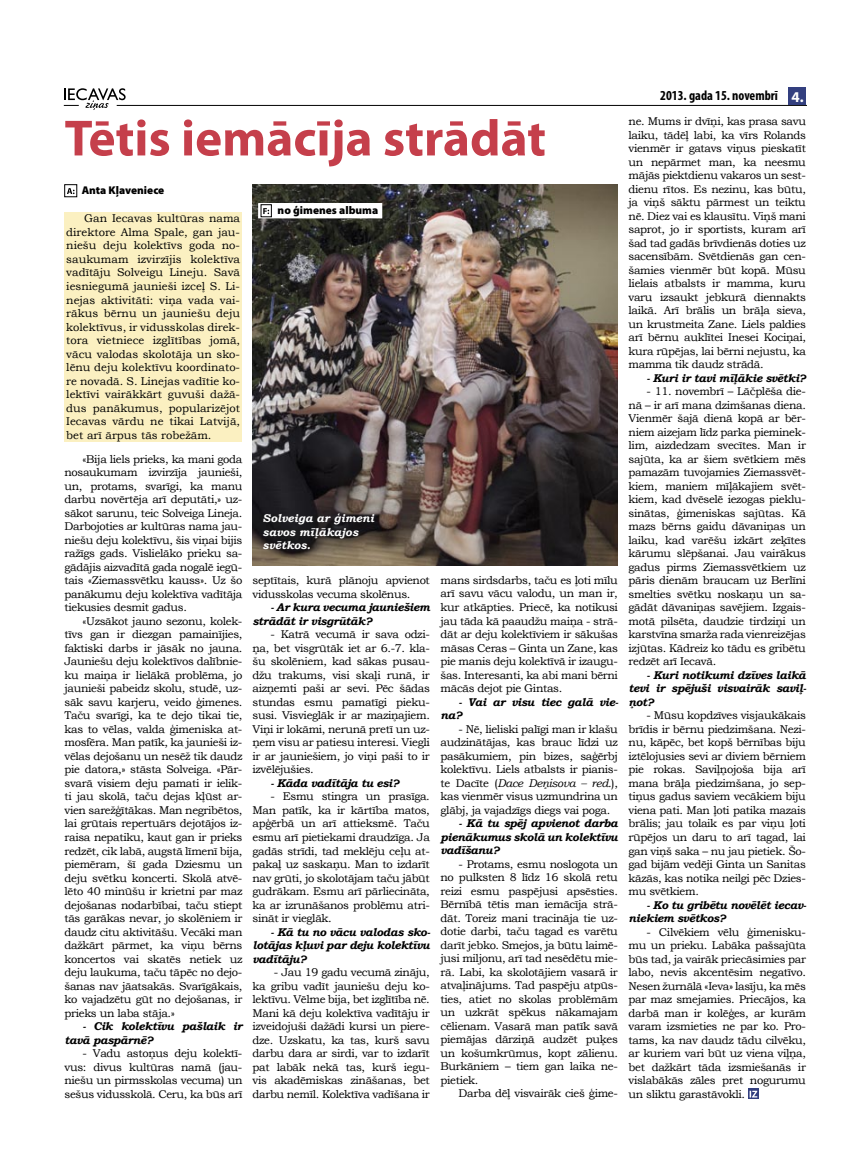
<style>
.page{position:relative;width:851px;height:1170px;background:#fff}
.page>*{position:absolute;margin:0;border:0;box-sizing:border-box;transform-origin:0 0}
.t1{font:700 51.25px "Myriad Pro";color:#c53f4b}
.t2{font:700 15px "Myriad Pro";color:#fff}
.t3{font:700 condensed 13.75px "Myriad Pro";color:#000}
.t4{font:11.25px/13.5px "Bookman Old Style";letter-spacing:-.03em;color:#000;text-align:justify}
.t5{font:italic 700 11.25px/13.5px "Bookman Old Style";letter-spacing:-.03em;color:#000}
.t6{font:italic 700 11.25px/13.5px "Bookman Old Style";color:#fff}
.t7{font:900 11.25px "Myriad Pro";color:#000}
.s1{font-style:italic}
</style>
<div class="page">
<hr style="left:117px;top:105px;width:689px;height:1px;background:#000">
<svg style="left:64px;top:88px;width:62px;height:22px"></svg>
<div style="left:788px;top:87px;width:18px;height:18px;background:#333f7f"></div>
<div style="left:748px;top:1088px;width:10px;height:10px;background:#333f7f"></div>
<svg style="left:749px;top:1090px;width:8px;height:7px"></svg>
<div style="left:64px;top:212px;width:178px;height:230px;background:#fbf0c1"></div>
<img style="left:252px;top:184px;width:366px;height:381px">
<svg style="left:67px;top:188px;width:7px;height:6px"></svg>
<div style="left:64px;top:184px;width:13px;height:13px;border:1px solid #000"></div>
<div style="left:259px;top:204px;width:122px;height:14px;background:#fff"></div>
<svg style="left:263px;top:208px;width:6px;height:6px"></svg>
<div style="left:261px;top:204px;width:10px;height:13px;border:1px solid #000"></div>
<h1 class="t1" style="left:64px;top:105px;width:483px">Tētis iemācīja strādāt</h1>
<p class="t7" style="left:82px;top:182px;width:84px">Anta Kļaveniece</p>
<p class="t4" style="left:66px;top:212px;width:175px;text-indent:18px">Gan Iecavas kultūras nama direktore Alma Spale, gan jau&shy;niešu deju kolektīvs goda no&shy;saukumam izvirzījis kolektīva vadītāju Solveigu Lineju. Savā iesniegumā jaunieši izceļ S. Li&shy;nejas aktivitāti: viņa vada vai&shy;rākus bērnu un jauniešu deju kolektīvus, ir vidusskolas direk&shy;tora vietniece izglītības jomā, vācu valodas skolotāja un sko&shy;lēnu deju kolektīvu koordinato&shy;re novadā. S. Linejas vadītie ko&shy;lektīvi vairākkārt guvuši dažā&shy;dus panākumus, popularizējot Iecavas vārdu ne tikai Latvijā, bet arī ārpus tās robežām.</p>
<p class="t4" style="left:64px;top:452px;width:179px;text-indent:18px">«Bija liels prieks, ka mani goda nosaukumam izvirzīja jaunieši, un, protams, svarīgi, ka manu darbu novērtēja arī deputāti,» uz&shy;sākot sarunu, teic Solveiga Lineja.<br>Darbojoties ar kultūras nama jau&shy;niešu deju kolektīvu, šis viņai bijis ražīgs gads. Vislielāko prieku sa&shy;gādājis aizvadītā gada nogalē iegū&shy;tais «Ziemassvētku kauss». Uz šo panākumu deju kolektīva vadītāja tiekusies desmit gadus.</p>
<p class="t4" style="left:64px;top:614px;width:179px;text-indent:18px">«Uzsākot jauno sezonu, kolek&shy;tīvs gan ir diezgan pamainījies, faktiski darbs ir jāsāk no jauna.<br>Jauniešu deju kolektīvos dalībnie&shy;ku maiņa ir lielākā problēma, jo jaunieši pabeidz skolu, studē, uz&shy;sāk savu karjeru, veido ģimenes.<br>Taču svarīgi, ka te dejo tikai tie, kas to vēlas, valda ģimeniska at&shy;mosfēra. Man patīk, ka jaunieši iz&shy;vēlas dejošanu un nesēž tik daudz pie datora,» stāsta Solveiga. «Pār&shy;svarā visiem deju pamati ir ielik&shy;ti jau skolā, taču dejas kļūst ar&shy;vien sarežģītākas. Man negribētos, lai grūtais repertuārs dejotājos iz&shy;raisa nepatiku, kaut gan ir prieks redzēt, cik labā, augstā līmenī bija, piemēram, šī gada Dziesmu un deju svētku koncerti. Skolā atvē&shy;lēto 40 minūšu ir krietni par maz dejošanas nodarbībai, taču stiept tās garākas nevar, jo skolēniem ir daudz citu aktivitāšu. Vecāki man dažkārt pārmet, ka viņu bērns koncertos vai skatēs netiek uz deju laukuma, taču tāpēc no dejo&shy;šanas nav jāatsakās. Svarīgākais, ko vajadzētu gūt no dejošanas, ir prieks un laba stāja.»</p>
<p class="t5" style="left:64px;top:1019px;width:179px;text-indent:18px">- Cik kolektīvu pašlaik ir tavā paspārnē?</p>
<p class="t4" style="left:64px;top:1046px;width:179px;text-indent:18px">- Vadu astoņus deju kolektī&shy;vus: divus kultūras namā (jau&shy;niešu un pirmsskolas vecuma) un sešus vidusskolā. Ceru, ka būs arī</p>
<p class="t7" style="left:277px;top:202px;width:102px">no ģimenes albuma</p>
<p class="t6" style="left:262px;top:511px;width:113px">Solveiga ar ģimeni savos mīļākajos svētkos.</p>
<p class="t4" style="left:252px;top:573px;width:179px">septītais, kurā plānoju apvienot vidusskolas vecuma skolēnus.</p>
<p class="t5" style="left:252px;top:600px;width:179px;text-indent:18px">- Ar kura vecuma jauniešiem strādāt ir visgrūtāk?</p>
<p class="t4" style="left:252px;top:627px;width:179px;text-indent:18px">- Katrā vecumā ir sava odzi&shy;ņa, bet visgrūtāk iet ar 6.-7. kla&shy;šu skolēniem, kad sākas pusau&shy;džu trakums, visi skaļi runā, ir aizņemti paši ar sevi. Pēc šādas stundas esmu pamatīgi pieku&shy;susi. Visvieglāk ir ar maziņajiem.<br>Viņi ir lokāmi, nerunā pretī un uz&shy;ņem visu ar patiesu interesi. Viegli ir ar jauniešiem, jo viņi paši to ir izvēlējušies.</p>
<p class="t5" style="left:270px;top:776px;width:130px">- Kāda vadītāja tu esi?</p>
<p class="t4" style="left:252px;top:789px;width:179px;text-indent:18px">- Esmu stingra un prasīga.<br>Man patīk, ka ir kārtība matos, apģērbā un arī attieksmē. Taču esmu arī pietiekami draudzīga. Ja gadās strīdi, tad meklēju ceļu at&shy;pakaļ uz saskaņu. Man to izdarīt nav grūti, jo skolotājam taču jābūt gudrākam. Esmu arī pārliecināta, ka ar izrunāšanos problēmu atri&shy;sināt ir vieglāk.</p>
<p class="t5" style="left:252px;top:924px;width:179px;text-align:justify;text-indent:18px">- Kā tu no vācu valodas sko&shy;lotājas kļuvi par deju kolektīvu vadītāju?</p>
<p class="t4" style="left:252px;top:965px;width:179px;text-indent:21px">- Jau 19 gadu vecumā zināju, ka gribu vadīt jauniešu deju ko&shy;lektīvu. Vēlme bija, bet izglītība nē.<br>Mani kā deju kolektīva vadītāju ir izveidojuši dažādi kursi un piere&shy;dze. Uzskatu, ka tas, kurš savu darbu dara ar sirdi, var to izdarīt pat labāk nekā tas, kurš iegu&shy;vis akadēmiskas zināšanas, bet darbu nemīl. Kolektīva vadīšana ir</p>
<p class="t4" style="left:440px;top:573px;width:179px">mans sirdsdarbs, taču es ļoti mīlu arī savu vācu valodu, un man ir, kur atkāpties. Priecē, ka notikusi jau tāda kā paaudžu maiņa - strā&shy;dāt ar deju kolektīviem ir sākušas māsas Ceras – Ginta un Zane, kas pie manis deju kolektīvā ir izaugu&shy;šas. Interesanti, ka abi mani bērni mācās dejot pie Gintas.</p>
<p class="t5" style="left:440px;top:694px;width:179px;text-indent:18px">- Vai ar visu tiec galā vie&shy;na?</p>
<p class="t4" style="left:440px;top:722px;width:179px;text-indent:18px">- Nē, lieliski palīgi man ir klašu audzinātājas, kas brauc līdzi uz pasākumiem, pin bizes, saģērbj kolektīvu. Liels atbalsts ir pianis&shy;te Dacīte (<span class="s1">Dace Deņisova – red.</span>), kas vienmēr visus uzmundrina un glābj, ja vajadzīgs diegs vai poga.</p>
<p class="t5" style="left:440px;top:816px;width:179px;text-align:justify;text-indent:18px">- Kā tu spēj apvienot darba pienākumus skolā un kolektīvu vadīšanu?</p>
<p class="t4" style="left:440px;top:857px;width:179px;text-indent:18px">- Protams, esmu noslogota un no pulksten 8 līdz 16 skolā retu reizi esmu paspējusi apsēsties.<br>Bērnībā tētis man iemācīja strā&shy;dāt. Toreiz mani tracināja tie uz&shy;dotie darbi, taču tagad es varētu darīt jebko. Smejos, ja būtu laimē&shy;jusi miljonu, arī tad nesēdētu mie&shy;rā. Labi, ka skolotājiem vasarā ir atvaļinājums. Tad paspēju atpūs&shy;ties, atiet no skolas problēmām un uzkrāt spēkus nākamajam cēlienam. Vasarā man patīk savā piemājas dārziņā audzēt puķes un košumkrūmus, kopt zālienu.<br>Burkāniem – tiem gan laika ne&shy;pietiek.</p>
<p class="t4" style="left:458px;top:1086px;width:161px">Darba dēļ visvairāk cieš ģime-</p>
<p class="t3" style="left:660px;top:87px;width:119px">2013. gada 15. novembrī</p>
<h2 class="t2" style="left:799px;top:87px;width:5px">.</h2>
<p class="t4" style="left:628px;top:114px;width:179px">ne. Mums ir dvīņi, kas prasa savu laiku, tādēļ labi, ka vīrs Rolands vienmēr ir gatavs viņus pieskatīt un nepārmet man, ka neesmu mājās piektdienu vakaros un sest&shy;dienu rītos. Es nezinu, kas būtu, ja viņš sāktu pārmest un teiktu nē. Diez vai es klausītu. Viņš mani saprot, jo ir sportists, kuram arī šad tad gadās brīvdienās doties uz sacensībām. Svētdienās gan cen&shy;šamies vienmēr būt kopā. Mūsu lielais atbalsts ir mamma, kuru varu izsaukt jebkurā diennakts laikā. Arī brālis un brāļa sieva, un krustmeita Zane. Liels paldies arī bērnu auklītei Inesei Kociņai, kura rūpējas, lai bērni nejustu, ka mamma tik daudz strādā.</p>
<p class="t5" style="left:646px;top:371px;width:161px">- Kuri ir tavi mīļākie svētki?</p>
<p class="t4" style="left:628px;top:384px;width:179px;text-indent:18px">- 11. novembrī – Lāčplēša die&shy;nā – ir arī mana dzimšanas diena.<br>Vienmēr šajā dienā kopā ar bēr&shy;niem aizejam līdz parka pieminek&shy;lim, aizdedzam svecītes. Man ir sajūta, ka ar šiem svētkiem mēs pamazām tuvojamies Ziemassvēt&shy;kiem, maniem mīļākajiem svēt&shy;kiem, kad dvēselē iezogas pieklu&shy;sinātas, ģimeniskas sajūtas. Kā mazs bērns gaidu dāvaniņas un laiku, kad varēšu izkārt zeķītes kārumu slēpšanai. Jau vairākus gadus pirms Ziemassvētkiem uz pāris dienām braucam uz Berlīni smelties svētku noskaņu un sa&shy;gādāt dāvaniņas savējiem. Izgais&shy;motā pilsēta, daudzie tirdziņi un karstvīna smarža rada vienreizējas izjūtas. Kādreiz ko tādu es gribētu redzēt arī Iecavā.</p>
<p class="t5" style="left:628px;top:668px;width:179px;text-align:justify;text-indent:18px">- Kuri notikumi dzīves laikā tevi ir spējuši visvairāk saviļ&shy;ņot?</p>
<p class="t4" style="left:628px;top:708px;width:179px;text-indent:18px">- Mūsu kopdzīves visjaukākais brīdis ir bērnu piedzimšana. Nezi&shy;nu, kāpēc, bet kopš bērnības biju iztēlojusies sevi ar diviem bērniem pie rokas. Saviļņojoša bija arī mana brāļa piedzimšana, jo sep&shy;tiņus gadus saviem vecākiem biju viena pati. Man ļoti patika mazais brālis; jau tolaik es par viņu ļoti rūpējos un daru to arī tagad, lai gan viņš saka – nu jau pietiek. Šo&shy;gad bijām vedēji Ginta un Sanitas kāzās, kas notika neilgi pēc Dzies&shy;mu svētkiem.</p>
<p class="t5" style="left:628px;top:897px;width:179px;text-indent:18px">- Ko tu gribētu novēlēt iecav&shy;niekiem svētkos?</p>
<p class="t4" style="left:628px;top:924px;width:179px;text-indent:18px">- Cilvēkiem vēlu ģimenisku&shy;mu un prieku. Labāka pašsajūta būs tad, ja vairāk priecāsimies par labo, nevis akcentēsim negatīvo.<br>Nesen žurnālā «Ieva» lasīju, ka mēs par maz smejamies. Priecājos, ka darbā man ir kolēģes, ar kurām varam izsmieties ne par ko. Pro&shy;tams, ka nav daudz tādu cilvēku, ar kuriem vari būt uz viena viļņa, bet dažkārt tāda izsmiešanās ir vislabākās zāles pret nogurumu un sliktu garastāvokli.</p>
</div>
